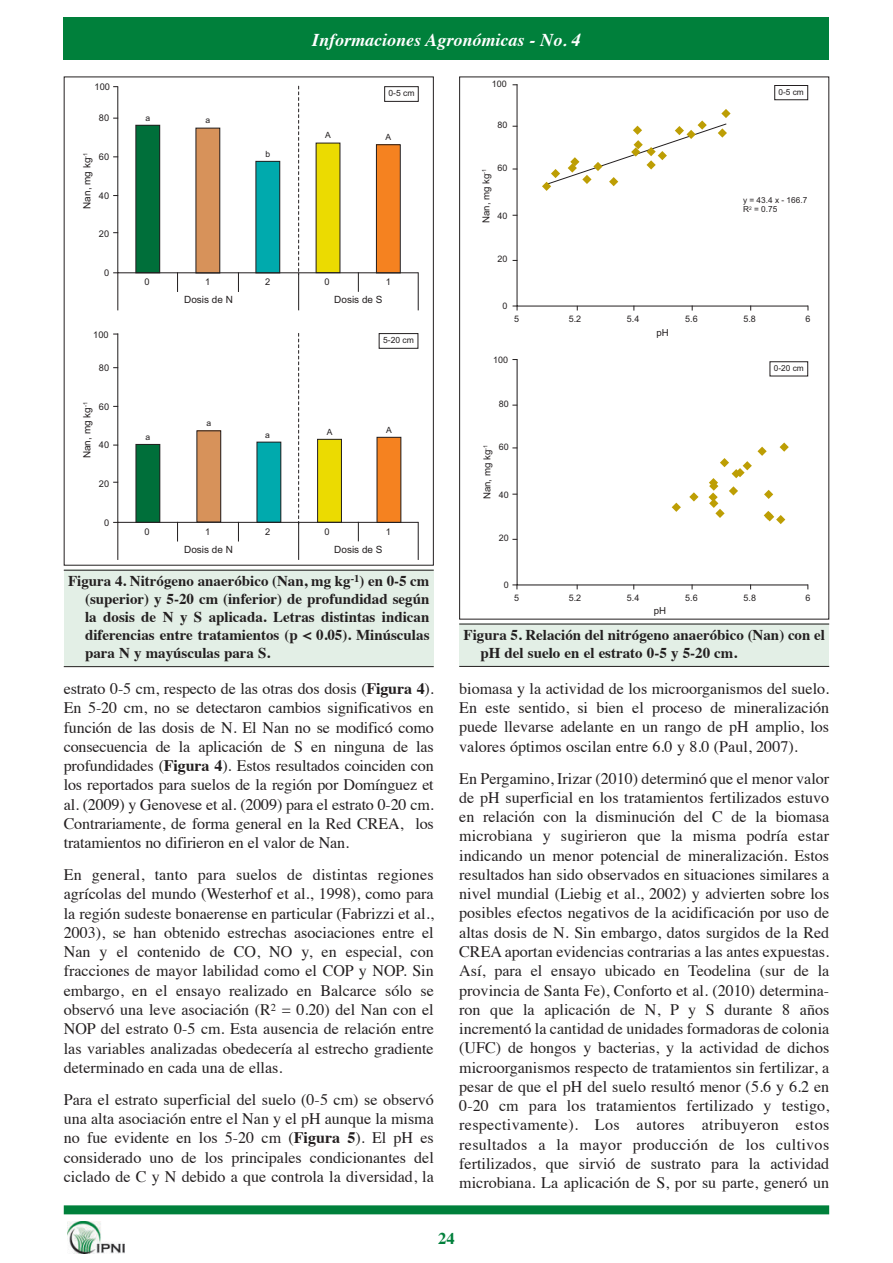
<style>
.page{position:relative;width:893px;height:1263px;background:#fff}
.page>*{position:absolute;margin:0;border:0;box-sizing:border-box;transform-origin:0 0}
.t1{font:italic 700 18px "Times";color:#fff}
.t2{font:700 16.5px "Times";color:#00803b}
.t3{font:16.05px/19.2px "Times";color:#231f20;text-align:justify}
.t4{font:700 15px/18px "Times";color:#231f20;text-align:justify}
.t5{font:9.9px "Arial";color:#231f20}
.t6{font:9.6px "Arial";color:#231f20}
.t7{font:9.3px "Arial";color:#231f20}
.t8{font:9px "Arial";color:#231f20}
.t9{font:8.55px "Arial";color:#231f20}
.t10{font:8.25px/9.9px "Arial";color:#231f20}
.s1{font-weight:700}
</style>
<div class="page">
<div style="left:64px;top:17px;width:765px;height:43px;background:#00803b"></div>
<div style="left:64px;top:1205px;width:765px;height:9px;background:#00803b"></div>
<img style="left:67px;top:1221px;width:57px;height:33px">
<div style="left:64px;top:570px;width:370px;height:97px;background:#e3efe6"></div>
<hr style="left:64px;top:570px;width:370px;height:1px;background:#231f20">
<hr style="left:64px;top:666px;width:370px;height:1px;background:#231f20">
<svg style="left:238px;top:274px;width:1px;height:18px"></svg>
<svg style="left:177px;top:274px;width:1px;height:18px"></svg>
<hr style="left:117px;top:273px;width:1px;height:37px;background:#231f20">
<hr style="left:298px;top:273px;width:1px;height:37px;background:#231f20">
<svg style="left:358px;top:274px;width:1px;height:18px"></svg>
<hr style="left:418px;top:272px;width:1px;height:38px;background:#231f20">
<svg style="left:117px;top:86px;width:302px;height:188px"></svg>
<div style="left:384px;top:86px;width:35px;height:16px;border:1px solid #231f20"></div>
<svg style="left:238px;top:523px;width:1px;height:18px"></svg>
<svg style="left:177px;top:523px;width:1px;height:18px"></svg>
<hr style="left:117px;top:522px;width:1px;height:38px;background:#231f20">
<hr style="left:298px;top:522px;width:1px;height:38px;background:#231f20">
<svg style="left:358px;top:523px;width:1px;height:18px"></svg>
<hr style="left:418px;top:522px;width:1px;height:38px;background:#231f20">
<svg style="left:117px;top:333px;width:302px;height:190px"></svg>
<div style="left:379px;top:333px;width:39px;height:16px;border:1px solid #231f20"></div>
<div style="left:459px;top:624px;width:370px;height:43px;background:#e3efe6"></div>
<hr style="left:459px;top:624px;width:370px;height:1px;background:#231f20">
<hr style="left:459px;top:666px;width:370px;height:1px;background:#231f20">
<svg style="left:513px;top:305px;width:5px;height:5px"></svg>
<svg style="left:516px;top:84px;width:293px;height:223px"></svg>
<div style="left:774px;top:85px;width:34px;height:15px;border:1px solid #231f20"></div>
<svg style="left:542px;top:109px;width:189px;height:82px"></svg>
<svg style="left:516px;top:359px;width:293px;height:227px"></svg>
<div style="left:770px;top:361px;width:38px;height:15px;border:1px solid #231f20"></div>
<svg style="left:672px;top:503px;width:9px;height:9px"></svg>
<svg style="left:689px;top:492px;width:9px;height:9px"></svg>
<svg style="left:708px;top:442px;width:81px;height:82px"></svg>
<p class="t1" style="left:312px;top:32px;width:270px">Informaciones Agronómicas - No. 4</p>
<p class="t7" style="left:95px;top:81px;width:17px">100</p>
<p class="t9" style="left:388px;top:88px;width:28px">0-5 cm</p>
<p class="t8" style="left:492px;top:78px;width:16px">100</p>
<p class="t10" style="left:779px;top:87px;width:27px">0-5 cm</p>
<p class="t7" style="left:99px;top:112px;width:12px">80</p>
<p class="t9" style="left:145px;top:112px;width:6px">a</p>
<p class="t9" style="left:205px;top:115px;width:6px">a</p>
<p class="t8" style="left:497px;top:119px;width:11px">80</p>
<p class="t9" style="left:325px;top:130px;width:7px">A</p>
<p class="t9" style="left:385px;top:132px;width:7px">A</p>
<p class="t7" style="left:99px;top:151px;width:12px">60</p>
<p class="t5" style="left:81px;top:209px;width:58px;rotate:-90deg">Nan, mg kg<sup>-1</sup></p>
<p class="t7" style="left:99px;top:189px;width:12px">40</p>
<p class="t9" style="left:265px;top:148px;width:6px">b</p>
<p class="t8" style="left:497px;top:162px;width:11px">60</p>
<p class="t6" style="left:480px;top:223px;width:56px;rotate:-90deg">Nan, mg kg<sup>-1</sup></p>
<p class="t8" style="left:497px;top:210px;width:11px">40</p>
<p class="t10" style="left:743px;top:195px;width:66px">y = 43.4 x - 166.7<br>R<sup>2</sup> = 0.75</p>
<p class="t7" style="left:99px;top:228px;width:12px">20</p>
<p class="t8" style="left:497px;top:253px;width:11px">20</p>
<p class="t7" style="left:104px;top:267px;width:7px">0</p>
<p class="t7" style="left:144px;top:276px;width:7px">0</p>
<p class="t7" style="left:205px;top:276px;width:7px">1</p>
<p class="t7" style="left:265px;top:276px;width:7px">2</p>
<p class="t7" style="left:324px;top:276px;width:7px">0</p>
<p class="t7" style="left:386px;top:276px;width:7px">1</p>
<p class="t5" style="left:184px;top:293px;width:50px">Dosis de N</p>
<p class="t5" style="left:334px;top:293px;width:50px">Dosis de S</p>
<p class="t8" style="left:502px;top:300px;width:6px">0</p>
<p class="t8" style="left:514px;top:313px;width:6px">5</p>
<p class="t8" style="left:569px;top:313px;width:14px">5.2</p>
<p class="t8" style="left:627px;top:313px;width:14px">5.4</p>
<p class="t8" style="left:685px;top:313px;width:14px">5.6</p>
<p class="t8" style="left:743px;top:313px;width:14px">5.8</p>
<p class="t8" style="left:805px;top:313px;width:6px">6</p>
<p class="t7" style="left:93px;top:329px;width:17px">100</p>
<p class="t9" style="left:383px;top:335px;width:32px">5-20 cm</p>
<p class="t6" style="left:657px;top:327px;width:14px">pH</p>
<p class="t7" style="left:99px;top:362px;width:12px">80</p>
<p class="t8" style="left:493px;top:354px;width:16px">100</p>
<p class="t10" style="left:774px;top:363px;width:31px">0-20 cm</p>
<p class="t7" style="left:99px;top:400px;width:12px">60</p>
<p class="t5" style="left:81px;top:458px;width:58px;rotate:-90deg">Nan, mg kg<sup>-1</sup></p>
<p class="t7" style="left:99px;top:439px;width:12px">40</p>
<p class="t7" style="left:99px;top:477px;width:12px">20</p>
<p class="t9" style="left:145px;top:431px;width:6px">a</p>
<p class="t9" style="left:206px;top:418px;width:6px">a</p>
<p class="t9" style="left:265px;top:429px;width:6px">a</p>
<p class="t9" style="left:327px;top:426px;width:7px">A</p>
<p class="t9" style="left:386px;top:424px;width:7px">A</p>
<p class="t8" style="left:499px;top:398px;width:11px">80</p>
<p class="t8" style="left:499px;top:441px;width:11px">60</p>
<p class="t6" style="left:481px;top:499px;width:56px;rotate:-90deg">Nan, mg kg<sup>-1</sup></p>
<p class="t8" style="left:499px;top:488px;width:11px">40</p>
<p class="t7" style="left:104px;top:516px;width:7px">0</p>
<p class="t7" style="left:144px;top:525px;width:7px">0</p>
<p class="t7" style="left:205px;top:525px;width:7px">1</p>
<p class="t7" style="left:265px;top:525px;width:7px">2</p>
<p class="t7" style="left:324px;top:525px;width:7px">0</p>
<p class="t7" style="left:386px;top:525px;width:7px">1</p>
<p class="t5" style="left:184px;top:543px;width:50px">Dosis de N</p>
<p class="t5" style="left:334px;top:543px;width:50px">Dosis de S</p>
<p class="t8" style="left:499px;top:532px;width:11px">20</p>
<p class="t4" style="left:85px;top:573px;width:346px;text-indent:-17px">Figura 4. Nitrógeno anaeróbico (Nan, mg kg<sup>-1</sup>) en 0-5 cm (superior) y 5-20 cm (inferior) de profundidad según la dosis de N y S aplicada. Letras distintas indican diferencias entre tratamientos (p &lt; 0.05). Minúsculas para N y mayúsculas para S.</p>
<p class="t3" style="left:64px;top:680px;width:372px">estrato 0-5 cm, respecto de las otras dos dosis (<span class="s1">Figura 4</span>).<br>En 5-20 cm, no se detectaron cambios significativos en función de las dosis de N. El Nan no se modificó como consecuencia de la aplicación de S en ninguna de las profundidades (<span class="s1">Figura 4</span>). Estos resultados coinciden con los reportados para suelos de la región por Domínguez et al. (2009) y Genovese et al. (2009) para el estrato 0-20 cm.<br>Contrariamente, de forma general en la Red CREA, los tratamientos no difirieron en el valor de Nan.</p>
<p class="t3" style="left:64px;top:866px;width:372px">En general, tanto para suelos de distintas regiones agrícolas del mundo (Westerhof et al., 1998), como para la región sudeste bonaerense en particular (Fabrizzi et al., 2003), se han obtenido estrechas asociaciones entre el Nan y el contenido de CO, NO y, en especial, con fracciones de mayor labilidad como el COP y NOP. Sin embargo, en el ensayo realizado en Balcarce sólo se observó una leve asociación (R<sup>2</sup> = 0.20) del Nan con el NOP del estrato 0-5 cm. Esta ausencia de relación entre las variables analizadas obedecería al estrecho gradiente determinado en cada una de ellas.</p>
<p class="t3" style="left:64px;top:1091px;width:372px">Para el estrato superficial del suelo (0-5 cm) se observó una alta asociación entre el Nan y el pH aunque la misma no fue evidente en los 5-20 cm (<span class="s1">Figura 5</span>). El pH es considerado uno de los principales condicionantes del ciclado de C y N debido a que controla la diversidad, la</p>
<p class="t8" style="left:504px;top:579px;width:6px">0</p>
<p class="t8" style="left:514px;top:592px;width:6px">5</p>
<p class="t8" style="left:569px;top:592px;width:14px">5.2</p>
<p class="t8" style="left:627px;top:592px;width:14px">5.4</p>
<p class="t8" style="left:685px;top:592px;width:14px">5.6</p>
<p class="t8" style="left:743px;top:592px;width:14px">5.8</p>
<p class="t8" style="left:805px;top:592px;width:6px">6</p>
<p class="t6" style="left:654px;top:604px;width:14px">pH</p>
<p class="t4" style="left:480px;top:627px;width:346px;text-indent:-17px">Figura 5. Relación del nitrógeno anaeróbico (Nan) con el pH del suelo en el estrato 0-5 y 5-20 cm.</p>
<p class="t3" style="left:459px;top:680px;width:371px">biomasa y la actividad de los microorganismos del suelo.<br>En este sentido, si bien el proceso de mineralización puede llevarse adelante en un rango de pH amplio, los valores óptimos oscilan entre 6.0 y 8.0 (Paul, 2007).</p>
<p class="t3" style="left:459px;top:770px;width:372px">En Pergamino, Irizar (2010) determinó que el menor valor de pH superficial en los tratamientos fertilizados estuvo en relación con la disminución del C de la biomasa microbiana y sugirieron que la misma podría estar indicando un menor potencial de mineralización. Estos resultados han sido observados en situaciones similares a nivel mundial (Liebig et al., 2002) y advierten sobre los posibles efectos negativos de la acidificación por uso de altas dosis de N. Sin embargo, datos surgidos de la Red CREA aportan evidencias contrarias a las antes expuestas.<br>Así, para el ensayo ubicado en Teodelina (sur de la provincia de Santa Fe), Conforto et al. (2010) determina&shy;ron que la aplicación de N, P y S durante 8 años incrementó la cantidad de unidades formadoras de colonia (UFC) de hongos y bacterias, y la actividad de dichos microorganismos respecto de tratamientos sin fertilizar, a pesar de que el pH del suelo resultó menor (5.6 y 6.2 en 0-20 cm para los tratamientos fertilizado y testigo, respectivamente). Los autores atribuyeron estos resultados a la mayor producción de los cultivos fertilizados, que sirvió de sustrato para la actividad microbiana. La aplicación de S, por su parte, generó un</p>
<p class="t2" style="left:438px;top:1231px;width:18px">24</p>
</div>
